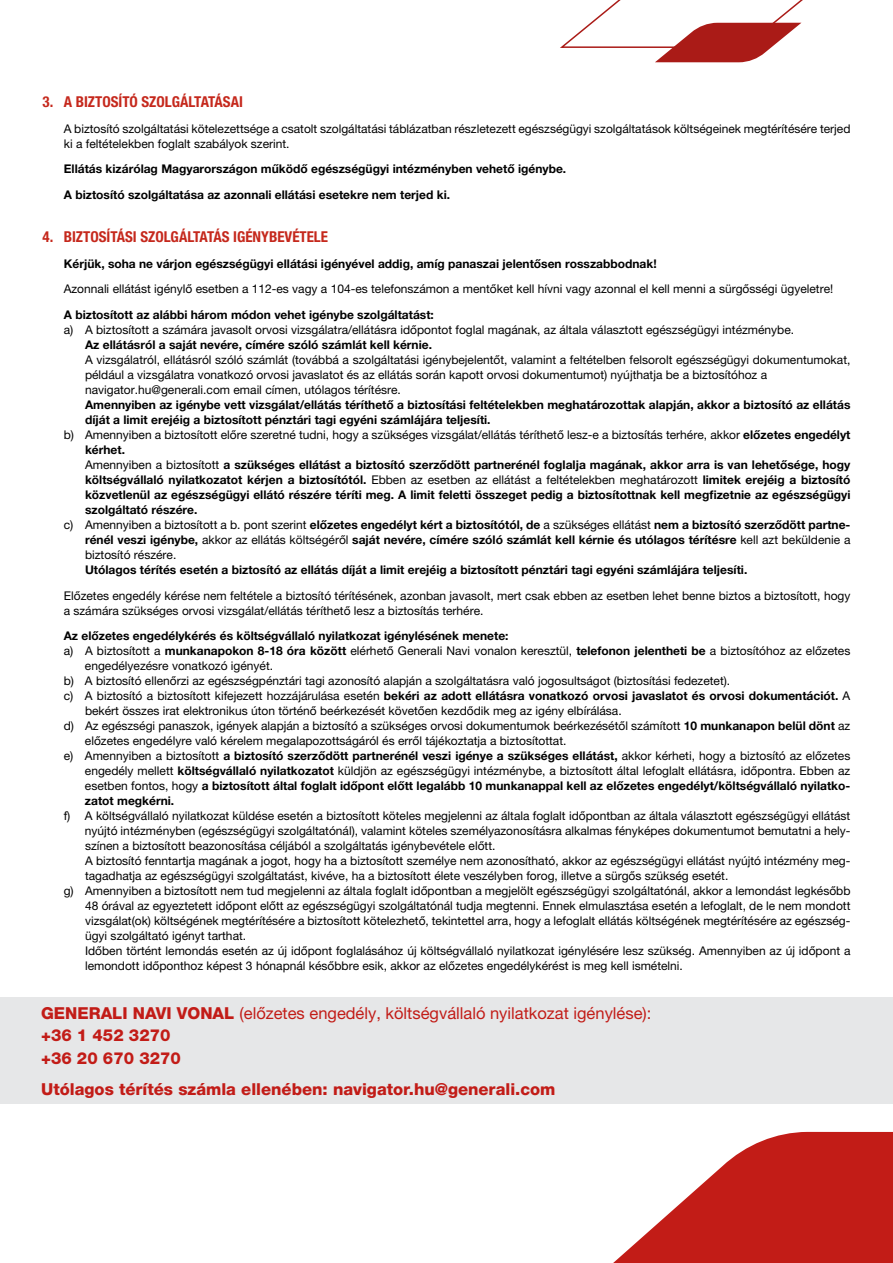
<style>
.page{position:relative;width:893px;height:1263px;background:#fff}
.page>*{position:absolute;margin:0;border:0;box-sizing:border-box;transform-origin:0 0}
.t1{font:16.5px/22.5px "Helvetica Neue LT Pro";color:#c21c17}
.t2{font:800 16.5px "Helvetica Neue LT Pro";color:#c21c17}
.t3{font:700 condensed 15px "Helvetica Neue LT Pro";color:#c5281c}
.t4{font:12px/15px "Helvetica Neue LT Pro";color:#000}
.t5{font:700 12px/25.5px "Helvetica Neue LT Pro";color:#000}
.s1{font-weight:700}
.s2{font-weight:400}
.s3{font-weight:800}
</style>
<div class="page">
<svg style="left:560px;top:0;width:243px;height:62px"></svg>
<svg style="left:613px;top:1132px;width:280px;height:131px"></svg>
<div style="left:0;top:998px;width:893px;height:106px;background:#e6e7e8"></div>
<p class="t3" style="left:43px;top:93px;width:202px">3. A BIZTOSÍTÓ SZOLGÁLTATÁSAI</p>
<p class="t4" style="left:64px;top:121px;width:788px">A biztosító szolgáltatási kötelezettsége a csatolt szolgáltatási táblázatban részletezett egészségügyi szolgáltatások költségeinek megtérítésére terjed ki a feltételekben foglalt szabályok szerint.</p>
<p class="t5" style="left:64px;top:156px;width:504px">Ellátás kizárólag Magyarországon működő egészségügyi intézményben vehető igénybe.<br>A biztosító szolgáltatása az azonnali ellátási esetekre nem terjed ki.</p>
<p class="t3" style="left:43px;top:228px;width:287px">4. BIZTOSÍTÁSI SZOLGÁLTATÁS IGÉNYBEVÉTELE</p>
<p class="t5" style="left:64px;top:251px;width:594px">Kérjük, soha ne várjon egészségügyi ellátási igényével addig, amíg panaszai jelentősen rosszabbodnak!</p>
<p class="t4" style="left:64px;top:281px;width:771px">Azonnali ellátást igénylő esetben a 112-es vagy a 104-es telefonszámon a mentőket kell hívni vagy azonnal el kell menni a sürgősségi ügyeletre!</p>
<p class="t5" style="left:64px;top:302px;width:372px">A biztosított az alábbi három módon vehet igénybe szolgáltatást:</p>
<p class="t4" style="left:64px;top:322px;width:732px">a) A biztosított a számára javasolt orvosi vizsgálatra/ellátásra időpontot foglal magának, az általa választott egészségügyi intézménybe.</p>
<p class="t5" style="left:85px;top:332px;width:349px">Az ellátásról a saját nevére, címére szóló számlát kell kérnie.</p>
<p class="t4" style="left:85px;top:352px;width:767px">A vizsgálatról, ellátásról szóló számlát (továbbá a szolgáltatási igénybejelentőt, valamint a feltételben felsorolt egészségügyi dokumentumokat, például a vizsgálatra vonatkozó orvosi javaslatot és az ellátás során kapott orvosi dokumentumot) nyújthatja be a biztosítóhoz a navigator.hu@generali.com email címen, utólagos térítésre.</p>
<p class="t5" style="left:85px;top:392px;width:767px">Amennyiben az igénybe vett vizsgálat/ellátás téríthető a biztosítási feltételekben meghatározottak alapján, akkor a biztosító az ellátás</p>
<p class="t5" style="left:85px;top:407px;width:407px">díját a limit erejéig a biztosított pénztári tagi egyéni számlájára teljesíti.</p>
<p class="t4" style="left:64px;top:427px;width:788px">b) Amennyiben a biztosított előre szeretné tudni, hogy a szükséges vizsgálat/ellátás téríthető lesz-e a biztosítás terhére, akkor <span class="s1">előzetes engedélyt</span></p>
<p class="t5" style="left:85px;top:437px;width:42px">kérhet.</p>
<p class="t5" style="left:85px;top:452px;width:767px"><span class="s2">Amennyiben a biztosított</span> a szükséges ellátást a biztosító szerződött partnerénél foglalja magának, akkor arra is van lehetősége, hogy</p>
<p class="t5" style="left:85px;top:467px;width:767px">költségvállaló nyilatkozatot kérjen a biztosítótól. <span class="s2">Ebben az esetben az ellátást a feltételekben meghatározott</span> limitek erejéig a biztosító</p>
<p class="t5" style="left:85px;top:482px;width:767px">közvetlenül az egészségügyi ellátó részére téríti meg. A limit feletti összeget pedig a biztosítottnak kell megfizetnie az egészségügyi</p>
<p class="t5" style="left:85px;top:497px;width:114px">szolgáltató részére.</p>
<p class="t5" style="left:64px;top:512px;width:788px"><span class="s2">c) Amennyiben a biztosított a b. pont szerint</span> előzetes engedélyt kért a biztosítótól, de <span class="s2">a szükséges ellátást</span> nem a biztosító szerződött partne-</p>
<p class="t5" style="left:85px;top:527px;width:767px">rénél veszi igénybe, <span class="s2">akkor az ellátás költségéről</span> saját nevére, címére szóló számlát kell kérnie és utólagos térítésre <span class="s2">kell azt beküldenie a</span></p>
<p class="t4" style="left:85px;top:547px;width:93px">biztosító részére.</p>
<p class="t5" style="left:85px;top:557px;width:664px">Utólagos térítés esetén a biztosító az ellátás díját a limit erejéig a biztosított pénztári tagi egyéni számlájára teljesíti.</p>
<p class="t4" style="left:64px;top:587px;width:788px">Előzetes engedély kérése nem feltétele a biztosító térítésének, azonban javasolt, mert csak ebben az esetben lehet benne biztos a biztosított, hogy a számára szükséges orvosi vizsgálat/ellátás téríthető lesz a biztosítás terhére.</p>
<p class="t5" style="left:64px;top:623px;width:446px">Az előzetes engedélykérés és költségvállaló nyilatkozat igénylésének menete:</p>
<p class="t4" style="left:64px;top:643px;width:788px">a) A biztosított a <span class="s1">munkanapokon 8-18 óra között</span> elérhető Generali Navi vonalon keresztül, <span class="s1">telefonon jelentheti be</span> a biztosítóhoz az előzetes</p>
<p class="t4" style="left:85px;top:658px;width:190px">engedélyezésre vonatkozó igényét.</p>
<p class="t4" style="left:64px;top:673px;width:668px">b) A biztosító ellenőrzi az egészségpénztári tagi azonosító alapján a szolgáltatásra való jogosultságot (biztosítási fedezetet).</p>
<p class="t5" style="left:64px;top:683px;width:788px"><span class="s2">c) A biztosító a biztosított kifejezett hozzájárulása esetén</span> bekéri az adott ellátásra vonatkozó orvosi javaslatot és orvosi dokumentációt. <span class="s2">A</span></p>
<p class="t4" style="left:85px;top:703px;width:538px">bekért összes irat elektronikus úton történő beérkezését követően kezdődik meg az igény elbírálása.</p>
<p class="t4" style="left:64px;top:718px;width:788px">d) Az egészségi panaszok, igények alapján a biztosító a szükséges orvosi dokumentumok beérkezésétől számított <span class="s1">10 munkanapon belül dönt</span> az</p>
<p class="t4" style="left:85px;top:733px;width:483px">előzetes engedélyre való kérelem megalapozottságáról és erről tájékoztatja a biztosítottat.</p>
<p class="t4" style="left:64px;top:748px;width:788px">e) Amennyiben a biztosított <span class="s1">a biztosító szerződött partnerénél veszi igénye a szükséges ellátást,</span> akkor kérheti, hogy a biztosító az előzetes</p>
<p class="t4" style="left:85px;top:763px;width:767px">engedély mellett <span class="s1">költségvállaló nyilatkozatot</span> küldjön az egészségügyi intézménybe, a biztosított által lefoglalt ellátásra, időpontra. Ebben az</p>
<p class="t5" style="left:85px;top:773px;width:767px"><span class="s2">esetben fontos, hogy</span> a biztosított által foglalt időpont előtt legalább 10 munkanappal kell az előzetes engedélyt/költségvállaló nyilatko-</p>
<p class="t5" style="left:85px;top:788px;width:91px">zatot megkérni.</p>
<p class="t4" style="left:64px;top:808px;width:788px">f) A költségvállaló nyilatkozat küldése esetén a biztosított köteles megjelenni az általa foglalt időpontban az általa választott egészségügyi ellátást</p>
<p class="t4" style="left:85px;top:823px;width:767px">nyújtó intézményben (egészségügyi szolgáltatónál), valamint köteles személyazonosításra alkalmas fényképes dokumentumot bemutatni a hely-</p>
<p class="t4" style="left:85px;top:838px;width:412px">színen a biztosított beazonosítása céljából a szolgáltatás igénybevétele előtt.</p>
<p class="t4" style="left:85px;top:853px;width:767px">A biztosító fenntartja magának a jogot, hogy ha a biztosított személye nem azonosítható, akkor az egészségügyi ellátást nyújtó intézmény meg-</p>
<p class="t4" style="left:85px;top:868px;width:645px">tagadhatja az egészségügyi szolgáltatást, kivéve, ha a biztosított élete veszélyben forog, illetve a sürgős szükség esetét.</p>
<p class="t4" style="left:64px;top:883px;width:788px">g) Amennyiben a biztosított nem tud megjelenni az általa foglalt időpontban a megjelölt egészségügyi szolgáltatónál, akkor a lemondást legkésőbb</p>
<p class="t4" style="left:85px;top:898px;width:767px">48 órával az egyeztetett időpont előtt az egészségügyi szolgáltatónál tudja megtenni. Ennek elmulasztása esetén a lefoglalt, de le nem mondott</p>
<p class="t4" style="left:85px;top:913px;width:767px">vizsgálat(ok) költségének megtérítésére a biztosított kötelezhető, tekintettel arra, hogy a lefoglalt ellátás költségének megtérítésére az egészség-</p>
<p class="t4" style="left:85px;top:928px;width:163px">ügyi szolgáltató igényt tarthat.</p>
<p class="t4" style="left:85px;top:943px;width:767px">Időben történt lemondás esetén az új időpont foglalásához új költségvállaló nyilatkozat igénylésére lesz szükség. Amennyiben az új időpont a</p>
<p class="t4" style="left:85px;top:958px;width:599px">lemondott időponthoz képest 3 hónapnál későbbre esik, akkor az előzetes engedélykérést is meg kell ismételni.</p>
<h1 class="t1" style="left:41px;top:1001px;width:612px"><span class="s3">GENERALI NAVI VONAL</span> (előzetes engedély, költségvállaló nyilatkozat igénylése): <span class="s3">+36 1 452 3270<br>+36 20 670 3270</span></h1>
<h1 class="t2" style="left:41px;top:1079px;width:516px">Utólagos térítés számla ellenében: navigator.hu@generali.com</h1>
</div>
